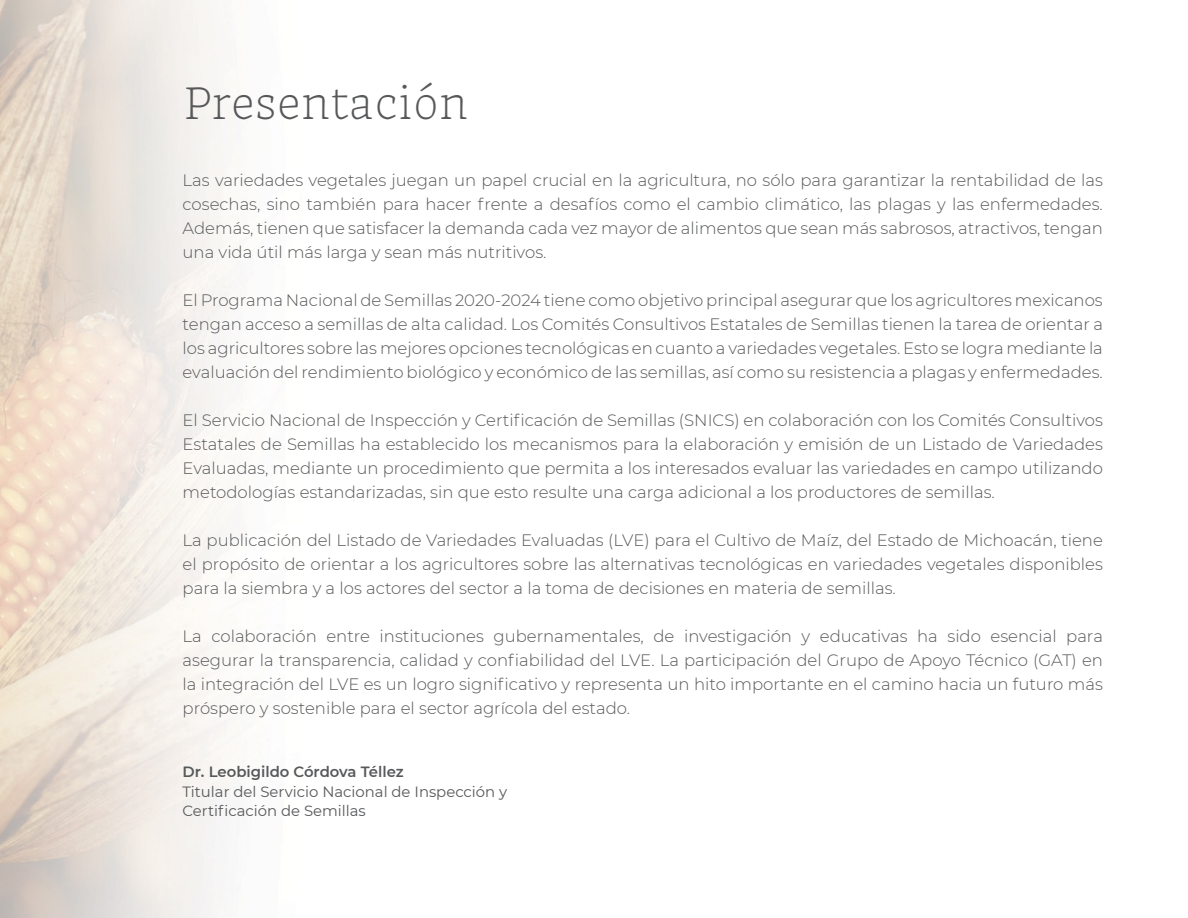
<style>
.page{position:relative;width:1188px;height:918px;background:#fff}
.page>*{position:absolute;margin:0;border:0;box-sizing:border-box;transform-origin:0 0}
.Sub_title_table{font:300 45px "GMX";color:#57585a}
.Sub_title_table-2{font:300 16.5px/24px "Montserrat";color:#57585a;text-align:justify}
.Sub_title_table-3{font:14.85px "Montserrat";color:#57585a}
.Sub_title_table-4{font:600 14.85px "Montserrat";color:#57585a}
</style>
<div class="page">
<img style="left:0;top:0;width:244px;height:918px">
<p class="Sub_title_table" style="left:183px;top:77px;width:288px">Presentación</p>
<p class="Sub_title_table-2" style="left:183px;top:167px;width:922px">Las variedades vegetales juegan un papel crucial en la agricultura, no sólo para garantizar la rentabilidad de las cosechas, sino también para hacer frente a desafíos como el cambio climático, las plagas y las enfermedades.<br>Además, tienen que satisfacer la demanda cada vez mayor de alimentos que sean más sabrosos, atractivos, tengan una vida útil más larga y sean más nutritivos.</p>
<p class="Sub_title_table-2" style="left:183px;top:287px;width:922px">El Programa Nacional de Semillas 2020-2024 tiene como objetivo principal asegurar que los agricultores mexicanos tengan acceso a semillas de alta calidad. Los Comités Consultivos Estatales de Semillas tienen la tarea de orientar a los agricultores sobre las mejores opciones tecnológicas en cuanto a variedades vegetales. Esto se logra mediante la evaluación del rendimiento biológico y económico de las semillas, así como su resistencia a plagas y enfermedades.</p>
<p class="Sub_title_table-2" style="left:183px;top:407px;width:922px">El Servicio Nacional de Inspección y Certificación de Semillas (SNICS) en colaboración con los Comités Consultivos Estatales de Semillas ha establecido los mecanismos para la elaboración y emisión de un Listado de Variedades Evaluadas, mediante un procedimiento que permita a los interesados evaluar las variedades en campo utilizando metodologías estandarizadas, sin que esto resulte una carga adicional a los productores de semillas.</p>
<p class="Sub_title_table-2" style="left:183px;top:527px;width:922px">La publicación del Listado de Variedades Evaluadas (LVE) para el Cultivo de Maíz, del Estado de Michoacán, tiene el propósito de orientar a los agricultores sobre las alternativas tecnológicas en variedades vegetales disponibles para la siembra y a los actores del sector a la toma de decisiones en materia de semillas.</p>
<p class="Sub_title_table-2" style="left:183px;top:623px;width:922px">La colaboración entre instituciones gubernamentales, de investigación y educativas ha sido esencial para asegurar la transparencia, calidad y confiabilidad del LVE. La participación del Grupo de Apoyo Técnico (GAT) en la integración del LVE es un logro significativo y representa un hito importante en el camino hacia un futuro más próspero y sostenible para el sector agrícola del estado.</p>
<p class="Sub_title_table-4" style="left:183px;top:761px;width:223px">Dr. Leobigildo Córdova Téllez</p>
<p class="Sub_title_table-3" style="left:183px;top:781px;width:326px">Titular del Servicio Nacional de Inspección y</p>
<p class="Sub_title_table-3" style="left:183px;top:801px;width:185px">Certificación de Semillas</p>
</div>
